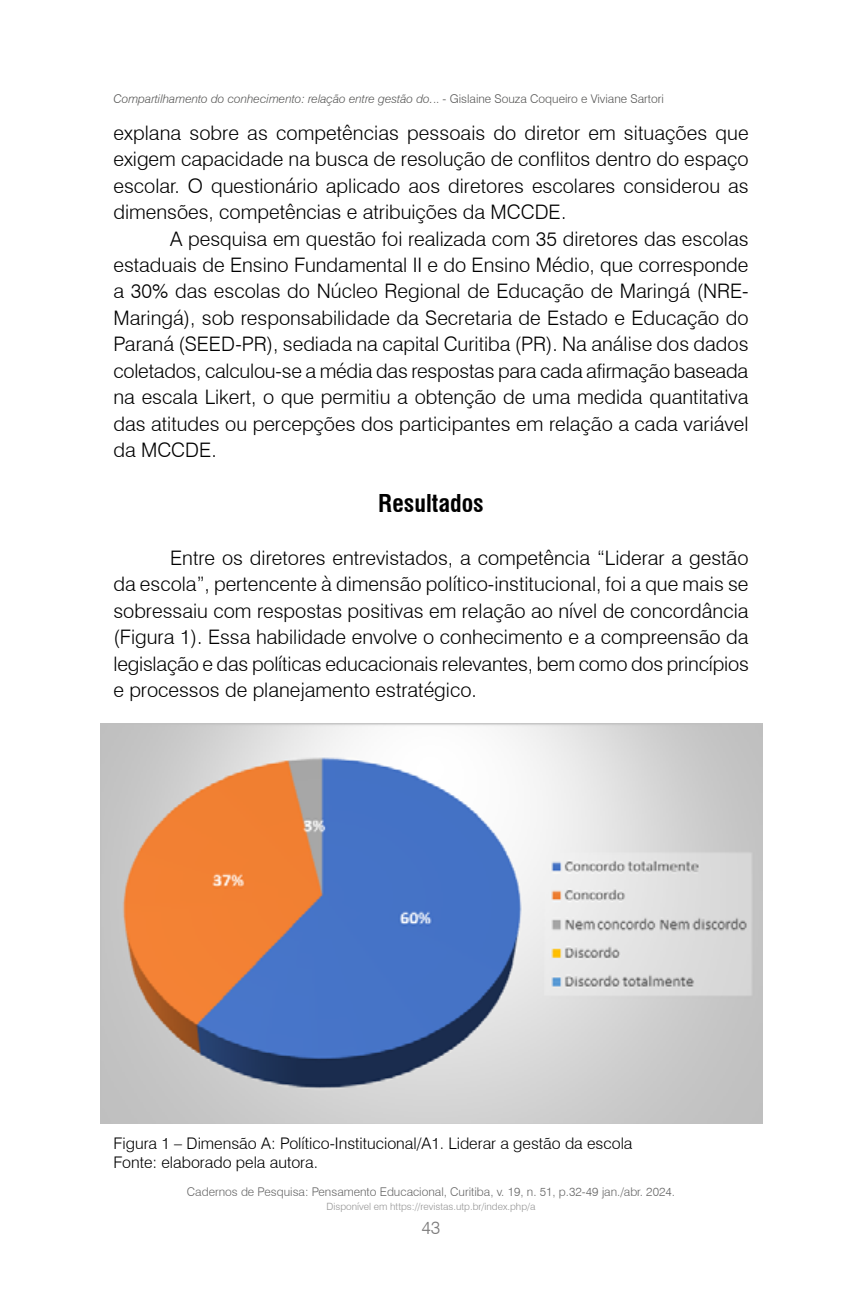
<style>
.page{position:relative;width:862px;height:1299px;background:#fff}
.page>*{position:absolute;margin:0;border:0;box-sizing:border-box;transform-origin:0 0}
.t1{font:700 condensed 24px "Swiss 721 BT";color:#000}
.t2{font:300 20px/26.4px "Swiss 721 BT";color:#000;text-align:justify}
.t3{font:300 18px "Swiss 721 BT";color:#7c7b7b}
.t4{font:300 16px/19.2px "Swiss 721 BT";color:#000}
.t5{font:italic 300 12px "Swiss 721 BT";color:#575756}
.t6{font:300 12px "Swiss 721 BT";color:#666}
.t7{font:300 10px "Swiss 721 BT";color:#949494}
.s1{font-style:normal}
</style>
<div class="page">
<img style="left:100px;top:723px;width:662px;height:400px">
<p class="t5" style="left:113px;top:91px;width:552px">Compartilhamento do conhecimento: relação entre gestão do.<span class="s1">.. - Gislaine Souza Coqueiro e Viviane Sartori</span></p>
<p class="t2" style="left:113px;top:119px;width:637px">explana sobre as competências pessoais do diretor em situações que exigem capacidade na busca de resolução de conflitos dentro do espaço escolar. O questionário aplicado aos diretores escolares considerou as dimensões, competências e atribuições da MCCDE.</p>
<p class="t2" style="left:113px;top:225px;width:636px;text-indent:57px">A pesquisa em questão foi realizada com 35 diretores das escolas estaduais de Ensino Fundamental II e do Ensino Médio, que corresponde a 30% das escolas do Núcleo Regional de Educação de Maringá (NRE-Maringá), sob responsabilidade da Secretaria de Estado e Educação do Paraná (SEED-PR), sediada na capital Curitiba (PR). Na análise dos dados coletados, calculou-se a média das respostas para cada afirmação baseada na escala Likert, o que permitiu a obtenção de uma medida quantitativa das atitudes ou percepções dos participantes em relação a cada variável da MCCDE.</p>
<p class="t1" style="left:378px;top:489px;width:107px">Resultados</p>
<p class="t2" style="left:113px;top:544px;width:637px;text-indent:57px">Entre os diretores entrevistados, a competência “Liderar a gestão da escola”, pertencente à dimensão político-institucional, foi a que mais se sobressaiu com respostas positivas em relação ao nível de concordância (Figura 1). Essa habilidade envolve o conhecimento e a compreensão da legislação e das políticas educacionais relevantes, bem como dos princípios e processos de planejamento estratégico.</p>
<p class="t4" style="left:113px;top:1133px;width:520px">Figura 1 – Dimensão A: Político-Institucional/A1. Liderar a gestão da escola<br>Fonte: elaborado pela autora.</p>
<p class="t6" style="left:187px;top:1184px;width:489px">Cadernos de Pesquisa: Pensamento Educacional, Curitiba, v. 19, n. 51, p.32-49 jan./abr. 2024.</p>
<p class="t7" style="left:326px;top:1200px;width:210px">Disponível em https://revistas.utp.br/index.php/a</p>
<p class="t3" style="left:421px;top:1216px;width:21px">43</p>
</div>
